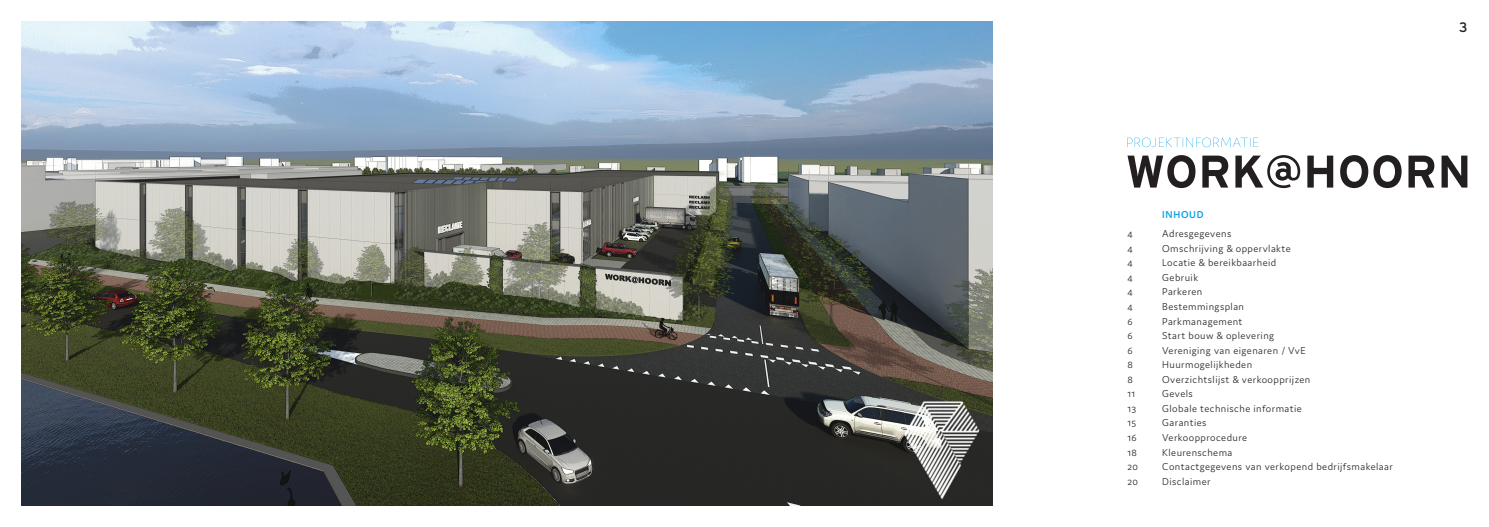
<style>
.page{position:relative;width:1489px;height:527px;background:#fff}
.page>*{position:absolute;margin:0;border:0;box-sizing:border-box;transform-origin:0 0}
.t1{font:13.75px "Interstate";color:#231f20}
.Catalog_Title{font:300 10.62px "Domus";letter-spacing:.04em;color:#231f20}
.Catalog_Title-2{font:600 10.62px "Domus";letter-spacing:.065em;color:#00a1e3}
</style>
<div class="page">
<img style="left:21px;top:21px;width:971px;height:484px">
<svg style="left:1127px;top:137px;width:131px;height:10px"></svg>
<svg style="left:1127px;top:155px;width:340px;height:33px"></svg>
<p class="t1" style="left:1459px;top:20px;width:10px">3</p>
<p class="Catalog_Title-2" style="left:1162px;top:208px;width:43px">INHOUD</p>
<p class="Catalog_Title" style="left:1127px;top:228px;width:7px">4</p>
<p class="Catalog_Title" style="left:1162px;top:228px;width:70px">Adresgegevens</p>
<p class="Catalog_Title" style="left:1127px;top:242px;width:7px">4</p>
<p class="Catalog_Title" style="left:1162px;top:242px;width:130px">Omschrijving &amp; oppervlakte</p>
<p class="Catalog_Title" style="left:1127px;top:257px;width:7px">4</p>
<p class="Catalog_Title" style="left:1162px;top:257px;width:116px">Locatie &amp; bereikbaarheid</p>
<p class="Catalog_Title" style="left:1127px;top:271px;width:7px">4</p>
<p class="Catalog_Title" style="left:1162px;top:271px;width:37px">Gebruik</p>
<p class="Catalog_Title" style="left:1127px;top:286px;width:7px">4</p>
<p class="Catalog_Title" style="left:1162px;top:286px;width:42px">Parkeren</p>
<p class="Catalog_Title" style="left:1127px;top:300px;width:7px">4</p>
<p class="Catalog_Title" style="left:1162px;top:300px;width:83px">Bestemmingsplan</p>
<p class="Catalog_Title" style="left:1127px;top:315px;width:7px">6</p>
<p class="Catalog_Title" style="left:1162px;top:315px;width:82px">Parkmanagement</p>
<p class="Catalog_Title" style="left:1127px;top:329px;width:7px">6</p>
<p class="Catalog_Title" style="left:1162px;top:329px;width:113px">Start bouw &amp; oplevering</p>
<p class="Catalog_Title" style="left:1127px;top:344px;width:7px">6</p>
<p class="Catalog_Title" style="left:1162px;top:344px;width:145px">Vereniging van eigenaren / VvE</p>
<p class="Catalog_Title" style="left:1127px;top:358px;width:7px">8</p>
<p class="Catalog_Title" style="left:1162px;top:358px;width:91px">Huurmogelijkheden</p>
<p class="Catalog_Title" style="left:1127px;top:373px;width:7px">8</p>
<p class="Catalog_Title" style="left:1162px;top:373px;width:150px">Overzichtslijst &amp; verkoopprijzen</p>
<p class="Catalog_Title" style="left:1127px;top:387px;width:9px">11</p>
<p class="Catalog_Title" style="left:1162px;top:387px;width:32px">Gevels</p>
<p class="Catalog_Title" style="left:1127px;top:402px;width:10px">13</p>
<p class="Catalog_Title" style="left:1162px;top:402px;width:141px">Globale technische informatie</p>
<p class="Catalog_Title" style="left:1127px;top:417px;width:10px">15</p>
<p class="Catalog_Title" style="left:1162px;top:417px;width:46px">Garanties</p>
<p class="Catalog_Title" style="left:1127px;top:431px;width:11px">16</p>
<p class="Catalog_Title" style="left:1162px;top:431px;width:86px">Verkoopprocedure</p>
<p class="Catalog_Title" style="left:1127px;top:446px;width:11px">18</p>
<p class="Catalog_Title" style="left:1162px;top:446px;width:72px">Kleurenschema</p>
<p class="Catalog_Title" style="left:1127px;top:460px;width:12px">20</p>
<p class="Catalog_Title" style="left:1162px;top:460px;width:232px">Contactgegevens van verkopend bedrijfsmakelaar</p>
<p class="Catalog_Title" style="left:1127px;top:475px;width:12px">20</p>
<p class="Catalog_Title" style="left:1162px;top:475px;width:50px">Disclaimer</p>
</div>
